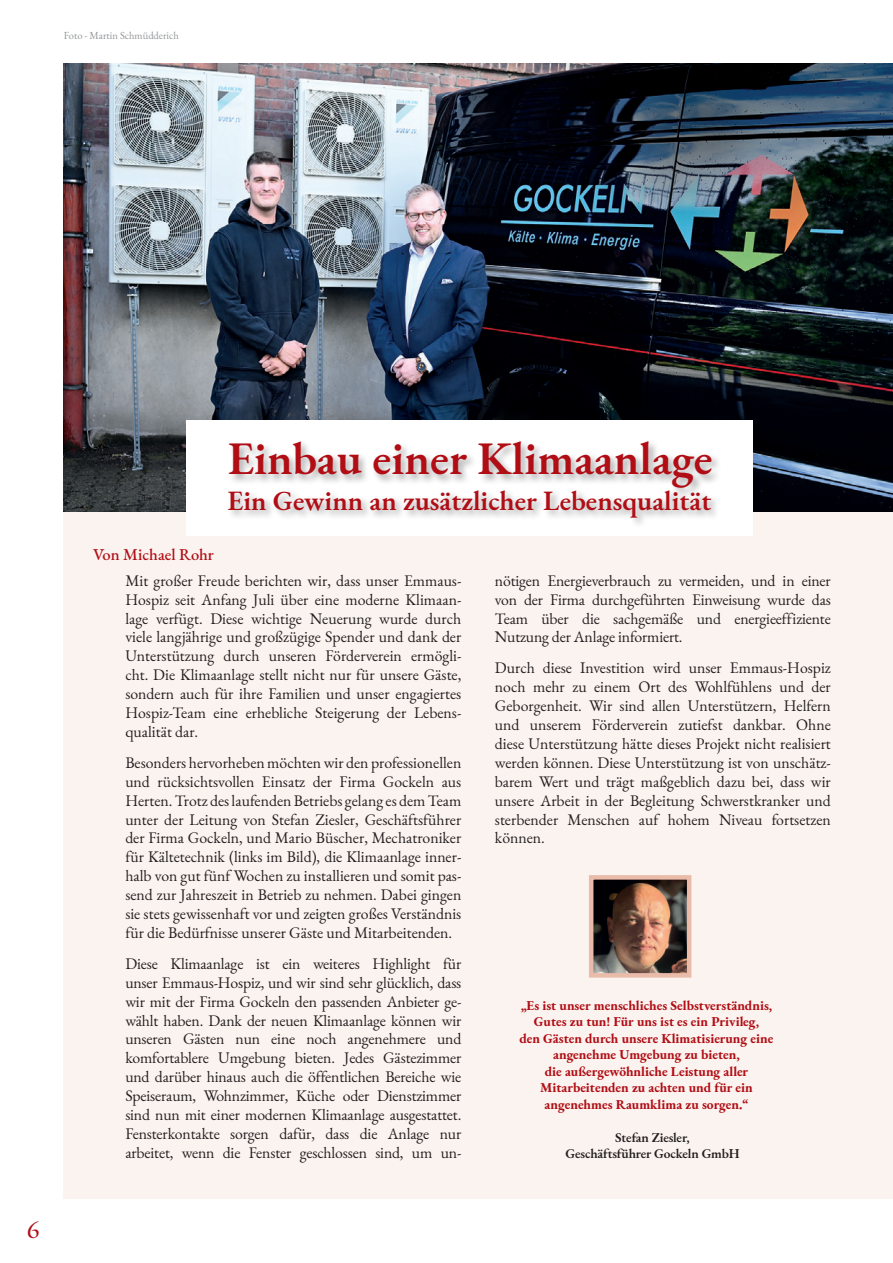
<style>
.page{position:relative;width:893px;height:1263px;background:#fff}
.page>*{position:absolute;margin:0;border:0;box-sizing:border-box;transform-origin:0 0}
.t1{font:600 46.5px "EB Garamond";color:#b00d15}
.t2{font:600 27.9px "EB Garamond";color:#b00d15}
.t3{font:26.1px "EB Garamond";color:#b00d15}
.t4{font:500 16.5px "EB Garamond";color:#b00d15}
.t5{font:15.75px/18.9px "EB Garamond";color:#231f20;text-align:justify}
.t6{font:700 13.5px/16.5px "EB Garamond";color:#b00d15;text-align:center}
.Fließtext_-_schwarz{font:600 13.5px/16.5px "EB Garamond";letter-spacing:-.01em;color:#231f20;text-align:center}
.Fließtext_-_schwarz_NEU{font:10.5px "EB Garamond";color:#939598}
</style>
<div class="page">
<div style="left:64px;top:64px;width:829px;height:1135px;background:#fbf3ef"></div>
<img style="left:64px;top:64px;width:829px;height:447px">
<div style="left:187px;top:420px;width:566px;height:116px;background:#fff"></div>
<img style="left:594px;top:880px;width:92px;height:92px">
<div style="left:589px;top:875px;width:102px;height:102px;border:4px solid #eabba9"></div>
<div style="left:227px;top:439px;width:495px;height:59px;background:#231f20;opacity:.37"></div>
<div style="left:227px;top:488px;width:494px;height:40px;background:#231f20;opacity:.37"></div>
<p class="Fließtext_-_schwarz_NEU" style="left:64px;top:28px;width:117px">Foto - Martin Schmüdderich</p>
<p class="t3" style="left:27px;top:1212px;width:14px">6</p>
<p class="t4" style="left:93px;top:543px;width:122px">Von Michael Rohr</p>
<p class="t1" style="left:228px;top:427px;width:487px">Einbau einer Klimaanlage</p>
<p class="t2" style="left:228px;top:481px;width:485px">Ein Gewinn an zusätzlicher Lebensqualität</p>
<p class="t5" style="left:125px;top:571px;width:337px">Mit großer Freude berichten wir, dass unser Emmaus-Hospiz seit Anfang Juli über eine moderne Klimaan&shy;lage verfügt. Diese wichtige Neuerung wurde durch viele langjährige und großzügige Spender und dank der Unterstützung durch unseren Förderverein ermögli&shy;cht. Die Klimaanlage stellt nicht nur für unsere Gäste, sondern auch für ihre Familien und unser engagiertes Hospiz-Team eine erhebliche Steigerung der Lebens&shy;qualität dar.</p>
<p class="t5" style="left:125px;top:753px;width:337px">Besonders hervorheben möchten wir den professionellen und rücksichtsvollen Einsatz der Firma Gockeln aus Herten. Trotz des laufenden Betriebs gelang es dem Team unter der Leitung von Stefan Ziesler, Geschäftsführer der Firma Gockeln, und Mario Büscher, Mechatroniker für Kältetechnik (links im Bild), die Klimaanlage inner&shy;halb von gut fünf Wochen zu installieren und somit pas&shy;send zur Jahreszeit in Betrieb zu nehmen. Dabei gingen sie stets gewissenhaft vor und zeigten großes Verständnis für die Bedürfnisse unserer Gäste und Mitarbeitenden.</p>
<p class="t5" style="left:125px;top:954px;width:337px">Diese Klimaanlage ist ein weiteres Highlight für unser Emmaus-Hospiz, und wir sind sehr glücklich, dass wir mit der Firma Gockeln den passenden Anbieter ge&shy;wählt haben. Dank der neuen Klimaanlage können wir unseren Gästen nun eine noch angenehmere und komfortablere Umgebung bieten. Jedes Gästezimmer und darüber hinaus auch die öffentlichen Bereiche wie Speiseraum, Wohnzimmer, Küche oder Dienstzimmer sind nun mit einer modernen Klimaanlage ausgestattet.<br>Fensterkontakte sorgen dafür, dass die Anlage nur arbeitet, wenn die Fenster geschlossen sind, um un-</p>
<p class="t5" style="left:495px;top:571px;width:337px">nötigen Energieverbrauch zu vermeiden, und in einer von der Firma durchgeführten Einweisung wurde das Team über die sachgemäße und energieeffiziente Nutzung der Anlage informiert.</p>
<p class="t5" style="left:495px;top:659px;width:337px">Durch diese Investition wird unser Emmaus-Hospiz noch mehr zu einem Ort des Wohlfühlens und der Geborgenheit. Wir sind allen Unterstützern, Helfern und unserem Förderverein zutiefst dankbar. Ohne diese Unterstützung hätte dieses Projekt nicht realisiert werden können. Diese Unterstützung ist von unschätz&shy;barem Wert und trägt maßgeblich dazu bei, dass wir unsere Arbeit in der Begleitung Schwerstkranker und sterbender Menschen auf hohem Niveau fortsetzen können.</p>
<p class="t6" style="left:519px;top:997px;width:255px">„Es ist unser menschliches Selbstverständnis, Gutes zu tun! Für uns ist es ein Privileg,<br>den Gästen durch unsere Klimatisierung eine angenehme Umgebung zu bieten,<br>die außergewöhnliche Leistung aller Mitarbeitenden zu achten und für ein angenehmes Raumklima zu sorgen.“</p>
<p class="Fließtext_-_schwarz" style="left:565px;top:1128px;width:176px">Stefan Ziesler,<br>Geschäftsführer Gockeln GmbH</p>
</div>
